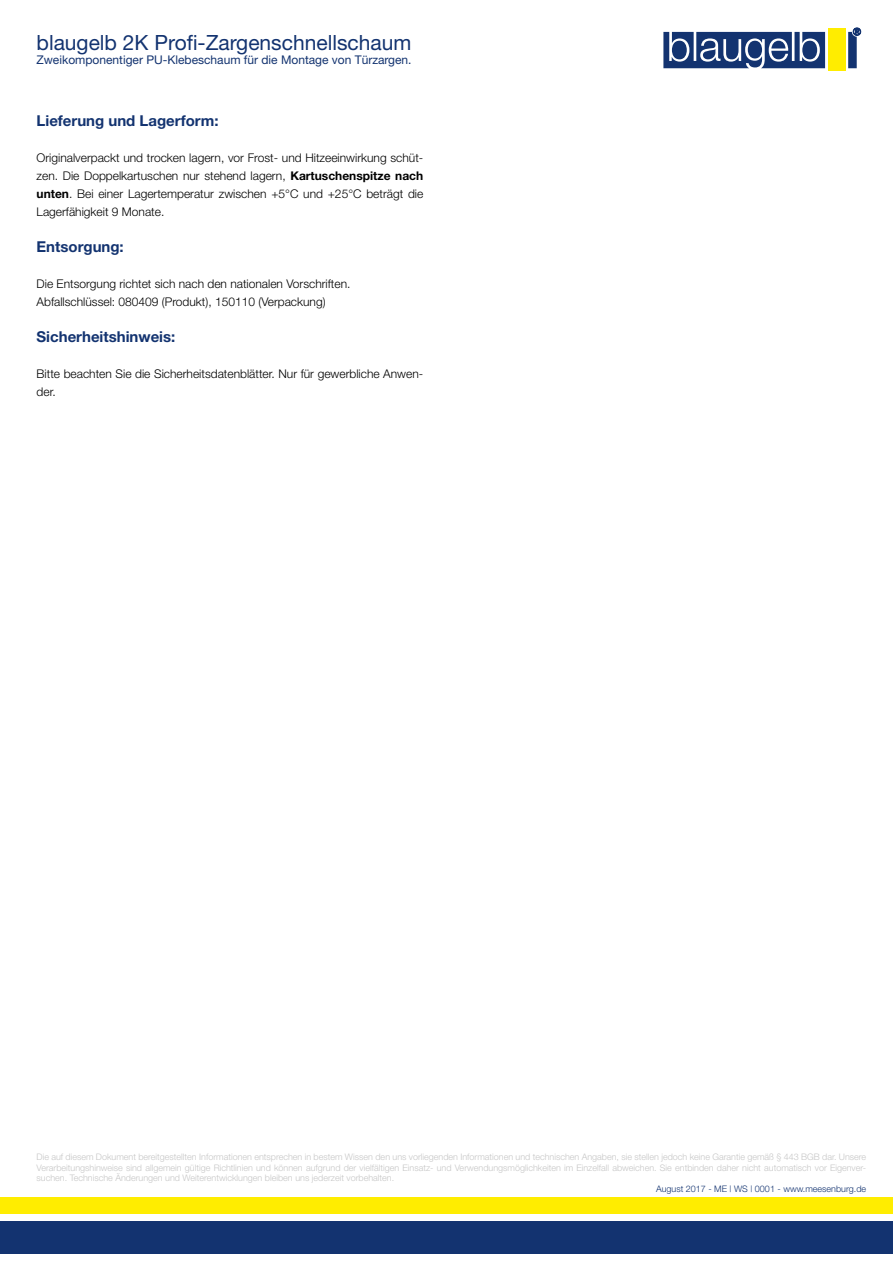
<style>
.page{position:relative;width:893px;height:1263px;background:#fff}
.page>*{position:absolute;margin:0;border:0;box-sizing:border-box;transform-origin:0 0}
.t1{font:21px "Helvetica Neue";color:#133370}
.t2{font:700 15px "Helvetica Neue";color:#133370}
.t3{font:300 12px/18px "Helvetica Neue";color:#000}
.t4{font:12px "Helvetica Neue";color:#133370}
.t5{font:300 9px/10.8px "Helvetica Neue";color:#c6c6c6;text-align:justify}
.t6{font:300 9px "Helvetica Neue";color:#133370}
.s1{font-weight:700}
</style>
<div class="page">
<div style="left:0;top:1222px;width:893px;height:32px;background:#133370"></div>
<div style="left:0;top:1197px;width:893px;height:17px;background:#ffed00"></div>
<svg style="left:663px;top:28px;width:198px;height:40px"></svg>
<div style="left:828px;top:29px;width:17px;height:42px;background:#ffed00"></div>
<h1 class="t1" style="left:37px;top:30px;width:376px">blaugelb 2K Profi-Zargenschnellschaum</h1>
<h3 class="t4" style="left:37px;top:53px;width:377px">Zweikomponentiger PU-Klebeschaum für die Montage von Türzargen.</h3>
<h2 class="t2" style="left:37px;top:111px;width:183px">Lieferung und Lagerform:</h2>
<p class="t3" style="left:37px;top:148px;width:388px;text-align:justify">Originalverpackt und trocken lagern, vor Frost- und Hitzeeinwirkung schüt&shy;zen. Die Doppelkartuschen nur stehend lagern, <span class="s1">Kartuschenspitze nach unten</span>. Bei einer Lagertemperatur zwischen +5°C und +25°C beträgt die Lagerfähigkeit 9 Monate.</p>
<h2 class="t2" style="left:37px;top:237px;width:89px">Entsorgung:</h2>
<h3 class="t3" style="left:37px;top:274px;width:315px">Die Entsorgung richtet sich nach den nationalen Vorschriften.<br>Abfallschlüssel: 080409 (Produkt), 150110 (Verpackung)</h3>
<h2 class="t2" style="left:37px;top:327px;width:140px">Sicherheitshinweis:</h2>
<h3 class="t3" style="left:37px;top:364px;width:388px">Bitte beachten Sie die Sicherheitsdatenblätter. Nur für gewerbliche Anwen&shy;der.</h3>
<p class="t5" style="left:37px;top:1151px;width:831px">Die auf diesem Dokument bereitgestellten Informationen entsprechen in bestem Wissen den uns vorliegenden Informationen und technischen Angaben, sie stellen jedoch keine Garantie gemäß § 443 BGB dar. Unsere Verarbeitungshinweise sind allgemein gültige Richtlinien und können aufgrund der vielfältigen Einsatz- und Verwendungsmöglichkeiten im Einzelfall abweichen. Sie entbinden daher nicht automatisch vor Eigenver&shy;suchen. Technische Änderungen und Weiterentwicklungen bleiben uns jederzeit vorbehalten.</p>
<p class="t6" style="left:656px;top:1183px;width:212px">August 2017 - ME | WS | 0001 - www.meesenburg.de</p>
</div>
